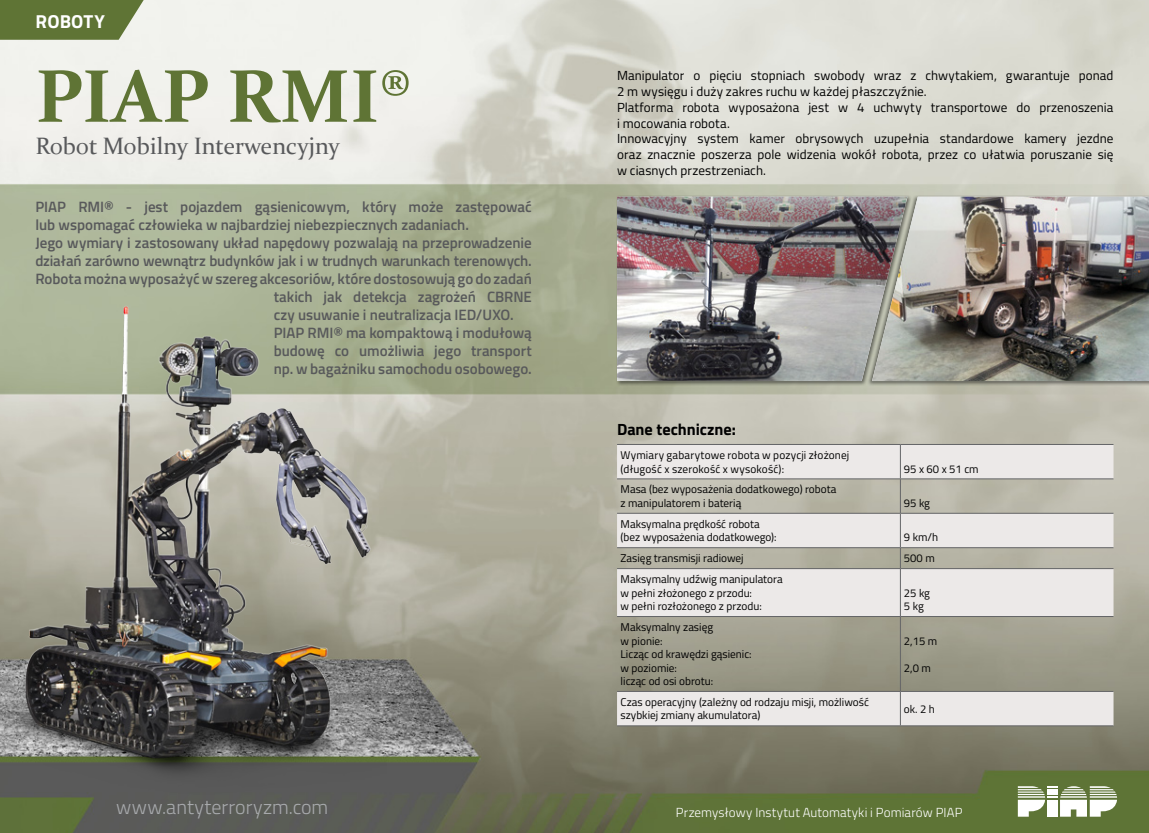
<style>
.page{position:relative;width:1149px;height:833px;background:#fff}
.page>*{position:absolute;margin:0;border:0;box-sizing:border-box;transform-origin:0 0}
.t1{font:700 75px "Constantia";color:#5f7435}
.t2{font:23.75px "Constantia";color:#58595b}
.t3{font:300 20px "Titillium Web";letter-spacing:.005em;color:#a7a9ac}
.t4{font:700 18.75px "Titillium Web";letter-spacing:.01em;color:#fff}
.t5{font:700 16.25px "Titillium Web";color:#000}
.t6{font:600 15px "Titillium Web";letter-spacing:-.005em;color:#58595b}
.t7{font:13.12px/15.8px "Titillium Web";letter-spacing:.005em;color:#000}
.t8{font:300 13.12px "Titillium Web";letter-spacing:.01em;color:#fff}
.t9{font:11.25px/13.5px "Titillium Web";color:#000}
</style>
<div class="page">
<img style="left:0;top:0;width:1148px;height:833px">
<svg style="left:0;top:0;width:144px;height:40px;background:#6c7f46"></svg>
<svg style="left:1017px;top:786px;width:99px;height:30px"></svg>
<div style="left:615px;top:196px;width:297px;height:190px;background:#000;opacity:.5"></div>
<img style="left:617px;top:197px;width:249px;height:184px">
<div style="left:866px;top:196px;width:282px;height:190px;background:#000;opacity:.5"></div>
<img style="left:871px;top:197px;width:277px;height:184px">
<svg style="left:617px;top:445px;width:496px;height:280px;background:#ccc9c1"></svg>
<hr style="left:617px;top:444px;width:283px;height:1px;background:#646567">
<hr style="left:900px;top:444px;width:213px;height:1px;background:#646567">
<hr style="left:617px;top:478px;width:283px;height:1px;background:#646567">
<hr style="left:900px;top:478px;width:213px;height:1px;background:#646567">
<hr style="left:617px;top:513px;width:283px;height:1px;background:#646567">
<hr style="left:900px;top:513px;width:213px;height:1px;background:#646567">
<hr style="left:617px;top:547px;width:283px;height:1px;background:#646567">
<hr style="left:900px;top:547px;width:213px;height:1px;background:#646567">
<hr style="left:617px;top:568px;width:283px;height:1px;background:#646567">
<hr style="left:900px;top:568px;width:213px;height:1px;background:#646567">
<hr style="left:617px;top:616px;width:283px;height:1px;background:#646567">
<hr style="left:900px;top:616px;width:213px;height:1px;background:#646567">
<hr style="left:617px;top:691px;width:283px;height:1px;background:#646567">
<hr style="left:900px;top:691px;width:213px;height:1px;background:#646567">
<hr style="left:617px;top:725px;width:283px;height:1px;background:#646567">
<hr style="left:900px;top:725px;width:213px;height:1px;background:#646567">
<hr style="left:899px;top:445px;width:1px;height:33px;background:#646567">
<hr style="left:899px;top:479px;width:1px;height:34px;background:#646567">
<hr style="left:899px;top:513px;width:1px;height:34px;background:#646567">
<svg style="left:899px;top:548px;width:1px;height:20px"></svg>
<hr style="left:899px;top:569px;width:1px;height:47px;background:#646567">
<hr style="left:899px;top:617px;width:1px;height:74px;background:#646567">
<hr style="left:899px;top:691px;width:1px;height:34px;background:#646567">
<img style="left:0;top:290px;width:386px;height:513px">
<h3 class="t4" style="left:36px;top:7px;width:71px">Roboty</h3>
<h1 class="t1" style="left:35px;top:44px;width:376px">PIAP RMI®</h1>
<h2 class="t2" style="left:35px;top:129px;width:306px">Robot Mobilny Interwencyjny</h2>
<h3 class="t6" style="left:35px;top:195px;width:497px">PIAP RMI® - jest pojazdem gąsienicowym, który może zastępować</h3>
<h3 class="t6" style="left:35px;top:213px;width:435px">lub wspomagać człowieka w najbardziej niebezpiecznych zadaniach.</h3>
<h3 class="t6" style="left:35px;top:231px;width:497px">Jego wymiary i zastosowany układ napędowy pozwalają na przeprowadzenie</h3>
<h3 class="t6" style="left:35px;top:249px;width:497px">działań zarówno wewnątrz budynków jak i w trudnych warunkach terenowych.</h3>
<h3 class="t6" style="left:35px;top:267px;width:498px">Robota można wyposażyć w szereg akcesoriów, które dostosowują go do zadań</h3>
<h3 class="t6" style="left:274px;top:285px;width:259px">takich jak detekcja zagrożeń CBRNE</h3>
<h3 class="t6" style="left:274px;top:303px;width:241px">czy usuwanie i neutralizacja IED/UXO.</h3>
<h3 class="t6" style="left:274px;top:321px;width:259px">PIAP RMI® ma kompaktową i modułową</h3>
<h3 class="t6" style="left:274px;top:339px;width:259px">budowę co umożliwia jego transport</h3>
<h3 class="t6" style="left:274px;top:357px;width:259px">np. w bagażniku samochodu osobowego.</h3>
<p class="t7" style="left:617px;top:67px;width:498px">Manipulator o pięciu stopniach swobody wraz z chwytakiem, gwarantuje ponad 2 m wysięgu i duży zakres ruchu w każdej płaszczyźnie.<br>Platforma robota wyposażona jest w 4 uchwyty transportowe do przenoszenia i mocowania robota.<br>Innowacyjny system kamer obrysowych uzupełnia standardowe kamery jezdne oraz znacznie poszerza pole widzenia wokół robota, przez co ułatwia poruszanie się w ciasnych przestrzeniach.</p>
<h3 class="t5" style="left:617px;top:417px;width:120px">Dane techniczne:</h3>
<p class="t9" style="left:620px;top:448px;width:230px">Wymiary gabarytowe robota w pozycji złożonej (długość x szerokość x wysokość):</p>
<p class="t9" style="left:620px;top:482px;width:217px">Masa (bez wyposażenia dodatkowego) robota z manipulatorem i baterią</p>
<p class="t9" style="left:620px;top:516px;width:157px">Maksymalna prędkość robota (bez wyposażenia dodatkowego):</p>
<p class="t9" style="left:903px;top:461px;width:76px">95 x 60 x 51 cm</p>
<p class="t9" style="left:903px;top:495px;width:28px">95 kg</p>
<p class="t9" style="left:903px;top:530px;width:36px">9 km/h</p>
<p class="t9" style="left:620px;top:551px;width:125px">Zasięg transmisji radiowej</p>
<p class="t9" style="left:903px;top:551px;width:32px">500 m</p>
<p class="t9" style="left:620px;top:572px;width:164px">Maksymalny udźwig manipulatora w pełni złożonego z przodu:<br>w pełni rozłożonego z przodu:</p>
<p class="t9" style="left:903px;top:585px;width:28px">25 kg<br>5 kg</p>
<p class="t9" style="left:620px;top:620px;width:133px">Maksymalny zasięg<br>w pionie:<br>Licząc od krawędzi gąsienic: w poziomie:<br>licząc od osi obrotu:</p>
<p class="t9" style="left:903px;top:633px;width:35px">2,15 m</p>
<p class="t9" style="left:903px;top:660px;width:28px">2,0 m</p>
<p class="t9" style="left:620px;top:694px;width:250px">Czas operacyjny (zależny od rodzaju misji, możliwość szybkiej zmiany akumulatora)</p>
<p class="t9" style="left:903px;top:701px;width:33px">ok. 2 h</p>
<h3 class="t3" style="left:116px;top:792px;width:213px">www.antyterroryzm.com</h3>
<p class="t8" style="left:675px;top:803px;width:288px">Przemysłowy Instytut Automatyki i Pomiarów PIAP</p>
</div>
